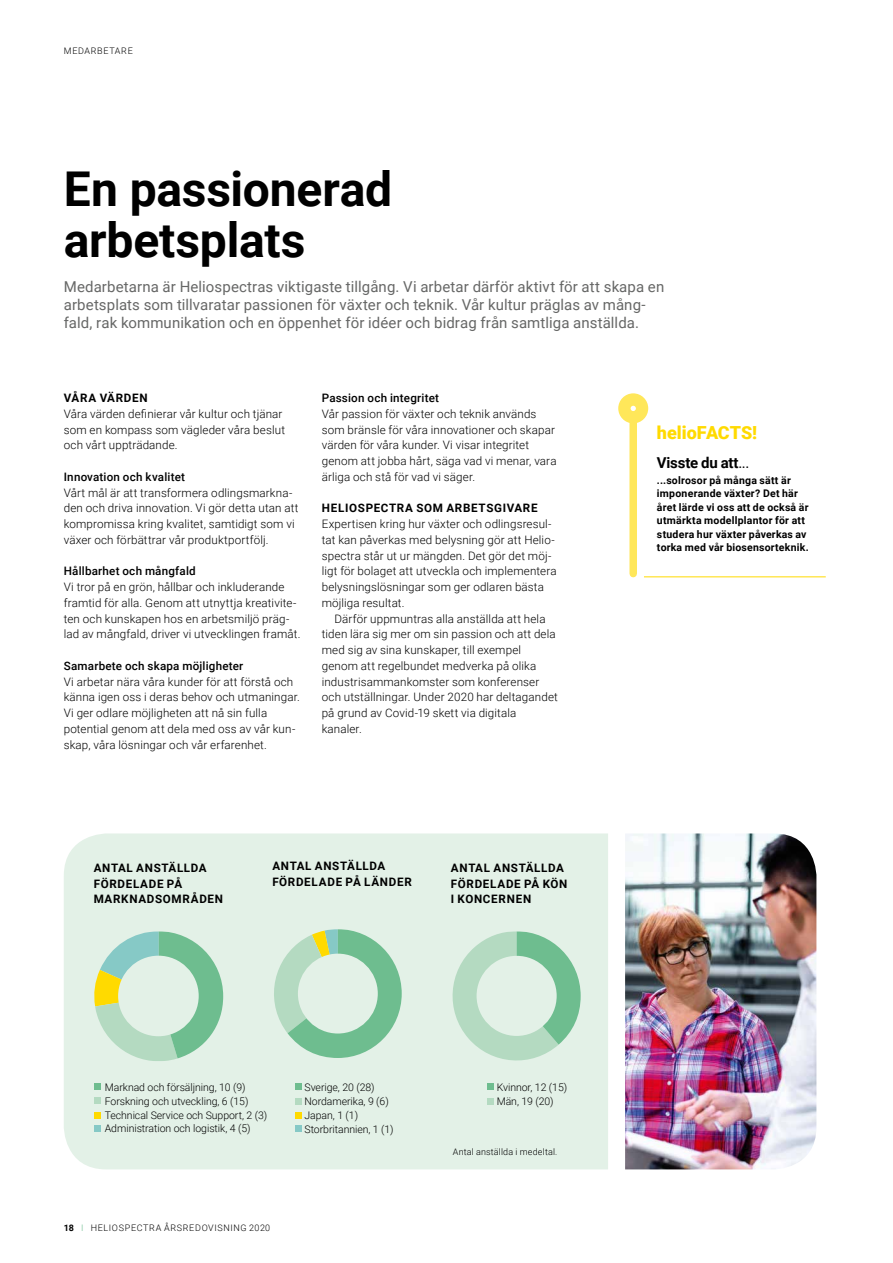
<style>
.page{position:relative;width:893px;height:1263px;background:#fff}
.page>*{position:absolute;margin:0;border:0;box-sizing:border-box;transform-origin:0 0}
.t1{font:700 48px/51px "Roboto";letter-spacing:-.005em;color:#000}
.t2{font:900 18px "Roboto";letter-spacing:-.005em;color:#ffda00}
.t3{font:15px/18px "Roboto";letter-spacing:.005em;color:#666766}
.t4{font:700 15px "Roboto";letter-spacing:-.015em;color:#000}
.t5{font:300 11.7px/15.8px "Roboto";letter-spacing:.01em;color:#000}
.t6{font:700 11.7px/15.8px "Roboto";letter-spacing:.06em;color:#000}
.t7{font:500 11.7px "Roboto";letter-spacing:.02em;color:#000}
.t8{font:300 10.5px/14px "Roboto";letter-spacing:-.005em;color:#000}
.t9{font:700 10.5px/13.5px "Roboto";letter-spacing:.02em;color:#000}
.t10{font:300 9px "Roboto";letter-spacing:.065em;color:#000}
.t11{font:300 9px "Roboto";letter-spacing:.02em;color:#000}
.s1{font-weight:700}
.s2{color:#6ebd8f}
.s3{font-weight:400}
</style>
<div class="page">
<div style="left:64px;top:833px;width:544px;height:336px;background:#e3f1e7"></div>
<div style="left:629px;top:408px;width:8px;height:166px;background:#ffe75a"></div>
<div style="left:618px;top:393px;width:30px;height:30px;background:#ffe75a;border-radius:50%"></div>
<svg style="left:631px;top:406px;width:5px;height:5px"></svg>
<svg style="left:94px;top:1083px;width:6px;height:6px"></svg>
<svg style="left:94px;top:1098px;width:6px;height:6px"></svg>
<svg style="left:94px;top:1112px;width:6px;height:6px"></svg>
<svg style="left:94px;top:1125px;width:6px;height:6px"></svg>
<svg style="left:94px;top:931px;width:129px;height:130px;background:#bcdec1"></svg>
<svg style="left:295px;top:1084px;width:6px;height:6px"></svg>
<svg style="left:295px;top:1098px;width:6px;height:6px"></svg>
<svg style="left:295px;top:1112px;width:6px;height:6px"></svg>
<svg style="left:295px;top:1126px;width:6px;height:6px"></svg>
<svg style="left:272px;top:929px;width:130px;height:129px;background:#b7ddc2"></svg>
<svg style="left:488px;top:1084px;width:6px;height:6px"></svg>
<svg style="left:488px;top:1098px;width:6px;height:6px"></svg>
<svg style="left:451px;top:931px;width:130px;height:130px;background:#c0e0cb"></svg>
<hr style="left:644px;top:576px;width:182px;height:1px;background:#ffda00">
<img style="left:625px;top:833px;width:191px;height:336px">
<p class="t10" style="left:64px;top:44px;width:16px">Medarbetare</p>
<h1 class="t1" style="left:64px;top:162px;width:330px">En passionerad arbetsplats</h1>
<p class="t3" style="left:64px;top:277px;width:602px">Medarbetarna är Heliospectras viktigaste tillgång. Vi arbetar därför aktivt för att skapa en arbetsplats som tillvaratar passionen för växter och teknik. Vår kultur präglas av mång&shy;fald, rak kommunikation och en öppenhet för idéer och bidrag från samtliga anställda.</p>
<p class="t6" style="left:64px;top:390px;width:85px">VÅRA VÄRDEN</p>
<p class="t5" style="left:64px;top:405px;width:223px">Våra värden definierar vår kultur och tjänar som en kompass som vägleder våra beslut och vårt uppträdande.</p>
<p class="t7" style="left:64px;top:468px;width:123px">Innovation och kvalitet</p>
<p class="t5" style="left:64px;top:484px;width:236px">Vårt mål är att transformera odlingsmarkna&shy;den och driva innovation. Vi gör detta utan att kompromissa kring kvalitet, samtidigt som vi växer och förbättrar vår produktportfölj.</p>
<p class="t7" style="left:64px;top:563px;width:133px">Hållbarhet och mångfald</p>
<p class="t5" style="left:64px;top:579px;width:238px">Vi tror på en grön, hållbar och inkluderande framtid för alla. Genom att utnyttja kreativite&shy;ten och kunskapen hos en arbetsmiljö präg&shy;lad av mångfald, driver vi utvecklingen framåt.</p>
<p class="t7" style="left:64px;top:657px;width:181px">Samarbete och skapa möjligheter</p>
<p class="t5" style="left:64px;top:673px;width:238px">Vi arbetar nära våra kunder för att förstå och känna igen oss i deras behov och utmaningar.<br>Vi ger odlare möjligheten att nå sin fulla potential genom att dela med oss av vår kun&shy;skap, våra lösningar och vår erfarenhet.</p>
<p class="t7" style="left:322px;top:390px;width:119px">Passion och integritet</p>
<p class="t5" style="left:322px;top:405px;width:236px">Vår passion för växter och teknik används som bränsle för våra innovationer och skapar värden för våra kunder. Vi visar integritet genom att jobba hårt, säga vad vi menar, vara ärliga och stå för vad vi säger.</p>
<p class="t6" style="left:322px;top:500px;width:217px">HELIOSPECTRA SOM ARBETSGIVARE</p>
<p class="t5" style="left:322px;top:516px;width:236px">Expertisen kring hur växter och odlingsresul&shy;tat kan påverkas med belysning gör att Helio&shy;spectra står ut ur mängden. Det gör det möj&shy;ligt för bolaget att utveckla och implementera belysningslösningar som ger odlaren bästa möjliga resultat.</p>
<p class="t5" style="left:322px;top:610px;width:238px;text-indent:13px">Därför uppmuntras alla anställda att hela tiden lära sig mer om sin passion och att dela med sig av sina kunskaper, till exempel genom att regelbundet medverka på olika industrisammankomster som konferenser och utställningar. Under 2020 har deltagandet på grund av Covid-19 skett via digitala kanaler.</p>
<p class="t6" style="left:94px;top:859px;width:131px">ANTAL ANSTÄLLDA<br>FÖRDELADE PÅ<br>MARKNADSOMRÅDEN</p>
<p class="t6" style="left:272px;top:857px;width:141px">ANTAL ANSTÄLLDA<br>FÖRDELADE PÅ LÄNDER</p>
<p class="t6" style="left:451px;top:859px;width:118px">ANTAL ANSTÄLLDA<br>FÖRDELADE PÅ KÖN<br>I KONCERNEN</p>
<p class="t8" style="left:105px;top:1080px;width:145px">Marknad och försäljning, 10 (9)<br>Forskning och utveckling, 6 (15)</p>
<p class="t8" style="left:105px;top:1121px;width:147px">Administration och logistik, 4 (5)</p>
<p class="t8" style="left:105px;top:1107px;width:164px">Technical Service och Support, 2 (3)</p>
<p class="t8" style="left:305px;top:1080px;width:86px">Sverige, 20 (28)<br>Nordamerika, 9 (6)</p>
<p class="t8" style="left:305px;top:1121px;width:91px">Storbritannien, 1 (1)</p>
<p class="t8" style="left:305px;top:1108px;width:55px">Japan, 1 (1)</p>
<p class="t10" style="left:64px;top:1222px;width:208px"><span class="s1">18</span> <span class="s2">Ι</span> HELIOSPECTRA ÅRSREDOVISNING 2020</p>
<p class="t8" style="left:497px;top:1080px;width:72px">Kvinnor, 12 (15)<br>Män, 19 (20)</p>
<p class="t11" style="left:453px;top:1145px;width:106px">Antal anställda i medeltal.</p>
<h2 class="t2" style="left:657px;top:420px;width:102px">helioFACTS!</h2>
<p class="t4" style="left:657px;top:452px;width:94px">Visste du att<span class="s3">...</span></p>
<p class="t9" style="left:657px;top:473px;width:153px">...solrosor på många sätt är imponerande växter? Det här året lärde vi oss att de också är utmärkta modellplantor för att studera hur växter påverkas av torka med vår biosensorteknik.</p>
</div>
